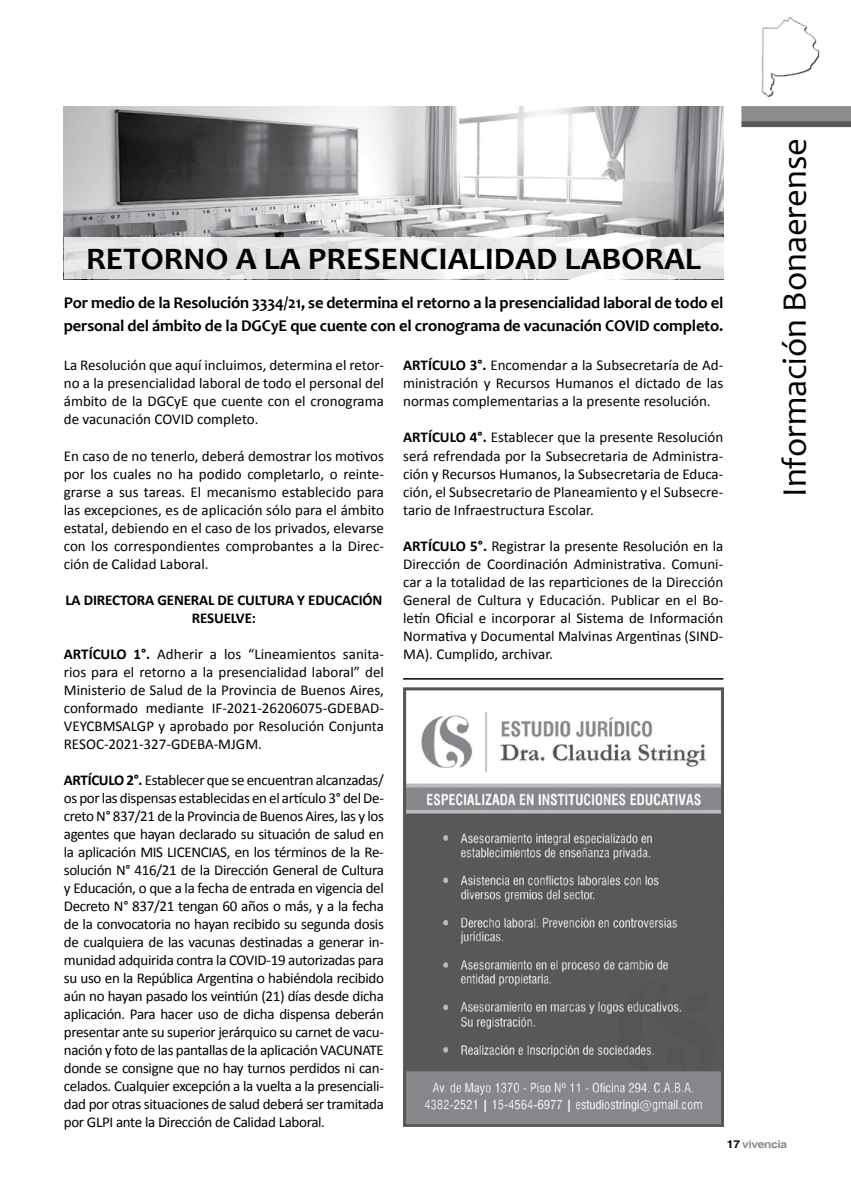
<style>
.page{position:relative;width:851px;height:1191px;background:#fff}
.page>*{position:absolute;margin:0;border:0;box-sizing:border-box;transform-origin:0 0}
.t1{font:34.5px "Candara";color:#000}
.t2{font:700 31.5px "Candara";color:#000;scale:1.05 1}
.t3{font:700 16.5px/22.5px "Candara";letter-spacing:-.01em;color:#000}
.t4{font:15px/18px "Calibri";color:#000;text-align:justify}
.t5{font:700 15px/18px "Calibri";letter-spacing:-.01em;color:#000;text-align:center}
.t6{font:700 10.8px "Helvetica";letter-spacing:-.03em;color:#8a8c8e;scale:1.11 1}
.s1{font-weight:700}
.s2{color:#000}
</style>
<div class="page">
<div style="left:741px;top:106px;width:109px;height:15px;background:#8a8c8e"></div>
<div style="left:741px;top:121px;width:109px;height:6px;background:#58595b"></div>
<img style="left:761px;top:17px;width:59px;height:80px">
<img style="left:64px;top:106px;width:659px;height:131px">
<svg style="left:64px;top:237px;width:659px;height:42px;fill:#e7e8e8"></svg>
<img style="left:403px;top:688px;width:320px;height:439px">
<hr style="left:403px;top:678px;width:320px;height:1px;background:#000">
<h2 class="t2" style="left:86px;top:239px;width:587px">RETORNO A LA PRESENCIALIDAD LABORAL</h2>
<p class="t3" style="left:64px;top:291px;width:661px">Por medio de la Resolución 3334/21, se determina el retorno a la presencialidad laboral de todo el personal del ámbito de la DGCyE que cuente con el cronograma de vacunación COVID completo.</p>
<p class="t4" style="left:64px;top:356px;width:321px">La Resolución que aquí incluimos, determina el retor&shy;no a la presencialidad laboral de todo el personal del ámbito de la DGCyE que cuente con el cronograma de vacunación COVID completo.</p>
<p class="t4" style="left:64px;top:446px;width:321px">En caso de no tenerlo, deberá demostrar los motivos por los cuales no ha podido completarlo, o reinte&shy;grarse a sus tareas. El mecanismo establecido para las excepciones, es de aplicación sólo para el ámbito estatal, debiendo en el caso de los privados, elevarse con los correspondientes comprobantes a la Direc&shy;ción de Calidad Laboral.</p>
<p class="t5" style="left:65px;top:590px;width:318px">LA DIRECTORA GENERAL DE CULTURA Y EDUCACIÓN<br>RESUELVE:</p>
<p class="t4" style="left:64px;top:644px;width:321px"><span class="s1">ARTÍCULO 1°.</span> Adherir a los “Lineamientos sanita&shy;rios para el retorno a la presencialidad laboral” del Ministerio de Salud de la Provincia de Buenos Aires, conformado mediante IF-2021-26206075-GDEBAD-VEYCBMSALGP y aprobado por Resolución Conjunta RESOC-2021-327-GDEBA-MJGM.</p>
<p class="t4" style="left:64px;top:770px;width:321px"><span class="s1">ARTÍCULO 2°.</span> Establecer que se encuentran alcanzadas/ os por las dispensas establecidas en el artículo 3° del De&shy;creto N° 837/21 de la Provincia de Buenos Aires, las y los agentes que hayan declarado su situación de salud en la aplicación MIS LICENCIAS, en los términos de la Re&shy;solución N° 416/21 de la Dirección General de Cultura y Educación, o que a la fecha de entrada en vigencia del Decreto N° 837/21 tengan 60 años o más, y a la fecha de la convocatoria no hayan recibido su segunda dosis de cualquiera de las vacunas destinadas a generar in&shy;munidad adquirida contra la COVID-19 autorizadas para su uso en la República Argentina o habiéndola recibido aún no hayan pasado los veintiún (21) días desde dicha aplicación. Para hacer uso de dicha dispensa deberán presentar ante su superior jerárquico su carnet de vacu&shy;nación y foto de las pantallas de la aplicación VACUNATE donde se consigne que no hay turnos perdidos ni can&shy;celados. Cualquier excepción a la vuelta a la presenciali&shy;dad por otras situaciones de salud deberá ser tramitada por GLPI ante la Dirección de Calidad Laboral.</p>
<p class="t4" style="left:403px;top:356px;width:321px"><span class="s1">ARTÍCULO 3°.</span> Encomendar a la Subsecretaría de Ad&shy;ministración y Recursos Humanos el dictado de las normas complementarias a la presente resolución.</p>
<p class="t4" style="left:403px;top:428px;width:321px"><span class="s1">ARTÍCULO 4°.</span> Establecer que la presente Resolución será refrendada por la Subsecretaria de Administra&shy;ción y Recursos Humanos, la Subsecretaria de Educa&shy;ción, el Subsecretario de Planeamiento y el Subsecre&shy;tario de Infraestructura Escolar.</p>
<p class="t4" style="left:403px;top:536px;width:321px"><span class="s1">ARTÍCULO 5°.</span> Registrar la presente Resolución en la Dirección de Coordinación Administrativa. Comuni&shy;car a la totalidad de las reparticiones de la Dirección General de Cultura y Educación. Publicar en el Bo&shy;letín Oficial e incorporar al Sistema de Información Normativa y Documental Malvinas Argentinas (SIND-MA). Cumplido, archivar.</p>
<h1 class="t1" style="left:772px;top:497px;width:360px;rotate:-90deg">Información Bonaerense</h1>
<p class="t6" style="left:726px;top:1137px;width:56px"><span class="s2">17</span> vivencia</p>
</div>
